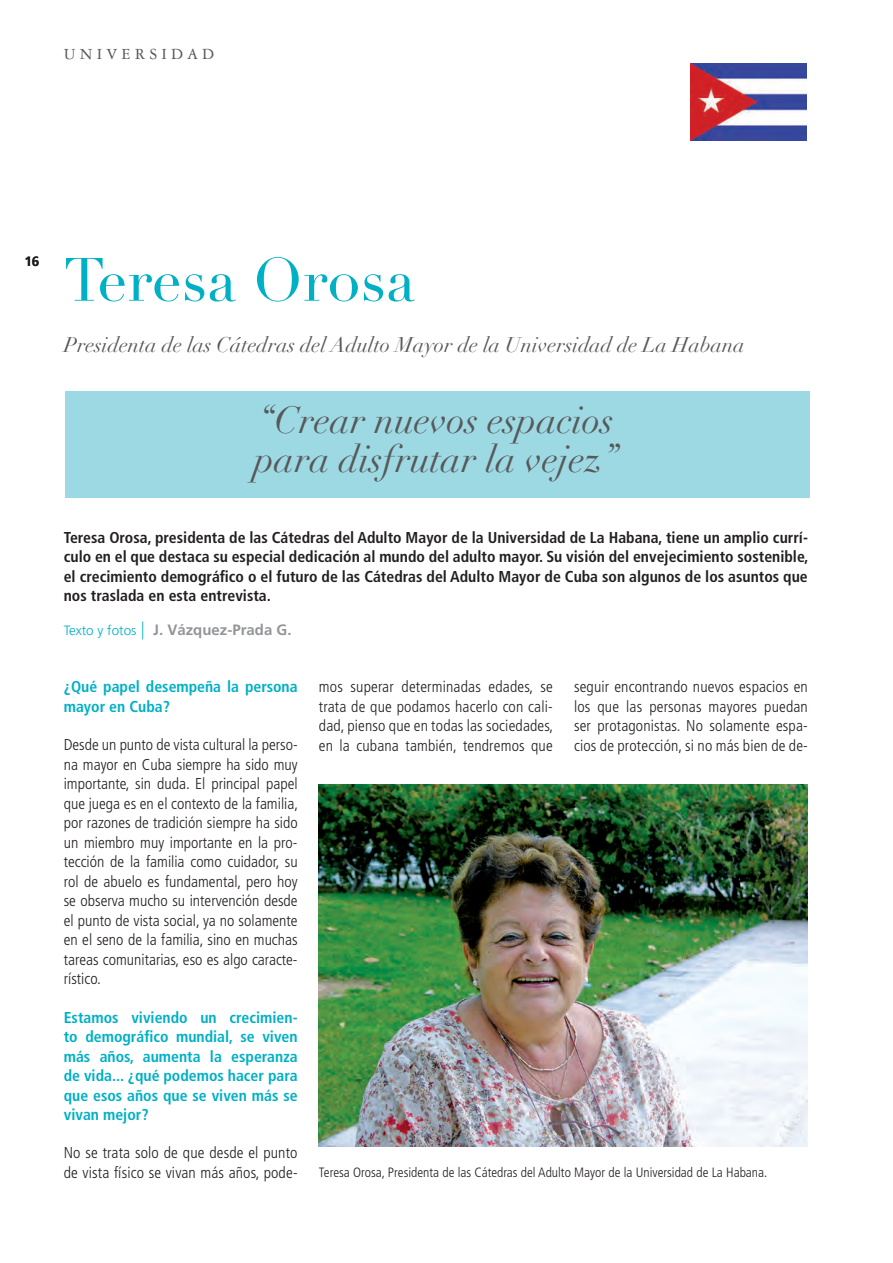
<style>
.page{position:relative;width:893px;height:1263px;background:#fff}
.page>*{position:absolute;margin:0;border:0;box-sizing:border-box;transform-origin:0 0}
.t1{font:60px "Didot LH";color:#00b0c5}
.t2{font:italic 37.5px/39px "Didot LH";color:#57585a}
.t3{font:italic 21px "Didot LH";color:#57585a}
.t4{font:16.5px "Garamond Three";letter-spacing:.25em;color:#57585a}
.t5{font:300 condensed 15.75px/19.5px "Frutiger";letter-spacing:.01em;color:#231f20;text-align:justify}
.t6{font:700 condensed 15.75px/19.5px "Frutiger";color:#231f20;text-align:justify}
.t7{font:700 condensed 15.75px/19.5px "Frutiger";color:#00b0c5}
.t8{font:700 15px "Frutiger";color:#939598}
.t9{font:300 condensed 13.5px "Frutiger";color:#231f20}
.t10{font:700 13.5px "Frutiger";color:#231f20}
.s1{font-weight:300;font-size:13.5px;color:#00b0c5}
.s2{font-weight:300;font-stretch:condensed;font-size:18px;color:#00b0c5}
</style>
<div class="page">
<div style="left:66px;top:391px;width:744px;height:106px;background:#9dd9e3"></div>
<img style="left:319px;top:784px;width:489px;height:362px">
<img style="left:691px;top:64px;width:115px;height:76px">
<p class="t4" style="left:64px;top:45px;width:152px">UNIVERSIDAD</p>
<p class="t10" style="left:24px;top:253px;width:17px">16</p>
<h1 class="t1" style="left:64px;top:244px;width:353px">Teresa Orosa</h1>
<h3 class="t3" style="left:64px;top:332px;width:682px">Presidenta de las Cátedras del Adulto Mayor de la Universidad de La Habana</h3>
<h2 class="t2" style="left:254px;top:401px;width:366px">“Crear nuevos espacios para disfrutar la vejez”</h2>
<p class="t6" style="left:64px;top:528px;width:746px">Teresa Orosa, presidenta de las Cátedras del Adulto Mayor de la Universidad de La Habana, tiene un amplio currí&shy;culo en el que destaca su especial dedicación al mundo del adulto mayor. Su visión del envejecimiento sostenible, el crecimiento demográfico o el futuro de las Cátedras del Adulto Mayor de Cuba son algunos de los asuntos que nos traslada en esta entrevista.</p>
<p class="t8" style="left:64px;top:621px;width:229px"><span class="s1">Texto y fotos</span> <span class="s2">|</span> J. Vázquez-Prada G.</p>
<p class="t7" style="left:64px;top:677px;width:235px">¿Qué papel desempeña la persona mayor en Cuba?</p>
<p class="t5" style="left:64px;top:735px;width:236px">Desde un punto de vista cultural la perso&shy;na mayor en Cuba siempre ha sido muy importante, sin duda. El principal papel que juega es en el contexto de la familia, por razones de tradición siempre ha sido un miembro muy importante en la pro&shy;tección de la familia como cuidador, su rol de abuelo es fundamental, pero hoy se observa mucho su intervención desde el punto de vista social, ya no solamente en el seno de la familia, sino en muchas tareas comunitarias, eso es algo caracte&shy;rístico.</p>
<p class="t7" style="left:64px;top:1007px;width:235px;text-align:justify">Estamos viviendo un crecimien&shy;to demográfico mundial, se viven más años, aumenta la esperanza de vida... ¿qué podemos hacer para que esos años que se viven más se vivan mejor?</p>
<p class="t5" style="left:64px;top:1143px;width:235px">No se trata solo de que desde el punto de vista físico se vivan más años, pode-</p>
<p class="t5" style="left:319px;top:677px;width:236px">mos superar determinadas edades, se trata de que podamos hacerlo con cali&shy;dad, pienso que en todas las sociedades, en la cubana también, tendremos que</p>
<p class="t5" style="left:574px;top:677px;width:235px">seguir encontrando nuevos espacios en los que las personas mayores puedan ser protagonistas. No solamente espa&shy;cios de protección, si no más bien de de-</p>
<p class="t9" style="left:319px;top:1165px;width:450px">Teresa Orosa, Presidenta de las Cátedras del Adulto Mayor de la Universidad de La Habana.</p>
</div>
